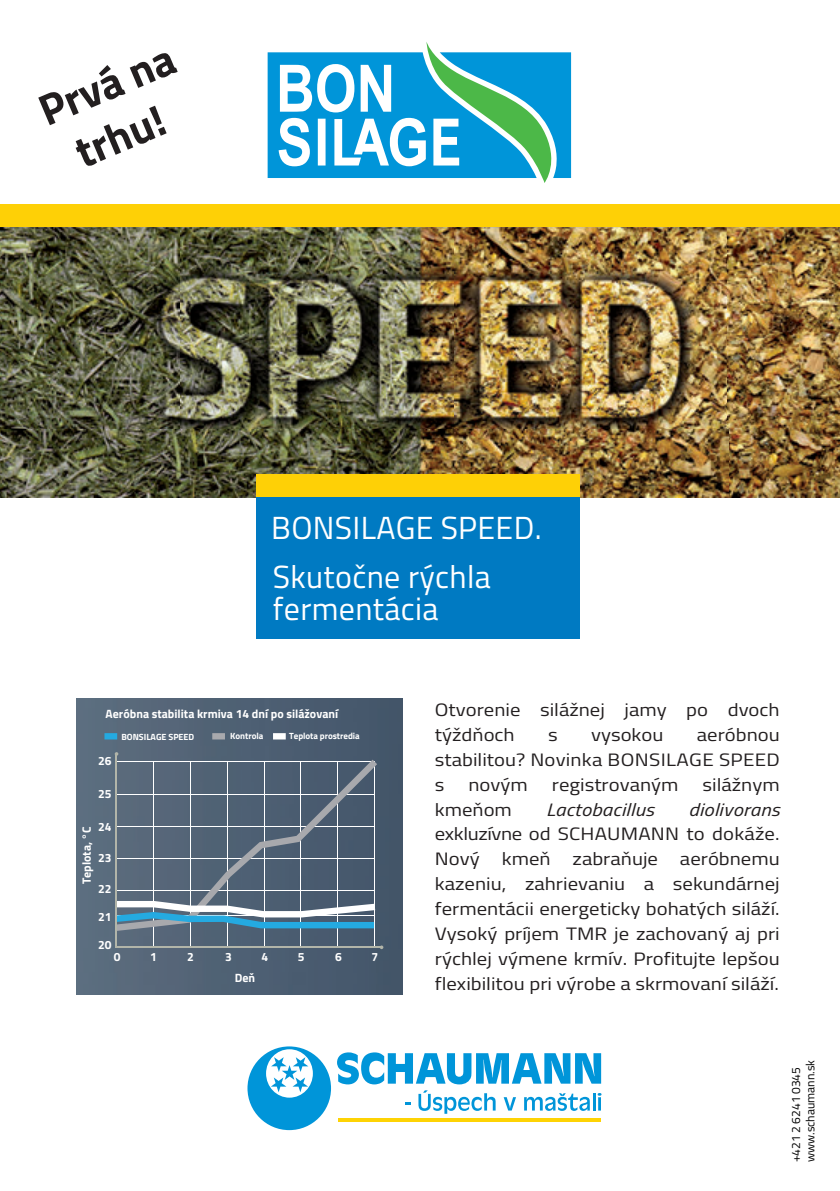
<style>
.page{position:relative;width:840px;height:1191px;background:#fff}
.page>*{position:absolute;margin:0;border:0;box-sizing:border-box;transform-origin:0 0}
.t1{font:700 44px/52.8px "Titillium Web";color:#231f20;text-align:center}
.t2{font:32px/32px "Titillium Web";letter-spacing:.01em;color:#fff}
.t3{font:32px "Titillium";letter-spacing:.01em;color:#fff}
.t4{font:18px/24.8px "Titillium Web";color:#231f20;text-align:justify;scale:1.15 1}
.t5{font:italic 18px "Titillium";letter-spacing:.01em;color:#231f20;scale:1.15 1}
.t6{font:700 12px "Titillium Web";color:#fff}
.t7{font:700 12px "Titillium";color:#fff}
.t8{font:12px/14.4px "Titillium Web";color:#000}
.t9{font:700 9px "Titillium Web";letter-spacing:-.005em;color:#fff}
.s1{font-family:"Titillium Web"}
.s2{font-family:"Titillium"}
</style>
<div class="page">
<div style="left:247px;top:1046px;width:84px;height:84px;background:#0095d9;border-radius:50%"></div>
<div style="left:266px;top:1049px;width:47px;height:48px;background:#fff;border-radius:50%"></div>
<svg style="left:271px;top:1057px;width:37px;height:35px"></svg>
<svg style="left:337px;top:1052px;width:263px;height:32px"></svg>
<svg style="left:418px;top:1090px;width:77px;height:23px"></svg>
<svg style="left:503px;top:1097px;width:12px;height:13px"></svg>
<svg style="left:524px;top:1093px;width:65px;height:17px"></svg>
<hr style="left:592px;top:1093px;width:3px;height:17px;background:#0095d9">
<svg style="left:597px;top:1093px;width:4px;height:17px"></svg>
<svg style="left:338px;top:1118px;width:263px;height:3px"></svg>
<img style="left:0;top:227px;width:839px;height:270px">
<div style="left:0;top:204px;width:839px;height:22px;background:#fed006"></div>
<div style="left:256px;top:497px;width:323px;height:142px;background:#007ac2"></div>
<div style="left:256px;top:474px;width:323px;height:23px;background:#fed006"></div>
<svg style="left:267px;top:42px;width:303px;height:141px"></svg>
<img style="left:76px;top:698px;width:326px;height:296px">
<svg style="left:104px;top:733px;width:13px;height:6px"></svg>
<svg style="left:212px;top:733px;width:13px;height:6px"></svg>
<svg style="left:273px;top:733px;width:12px;height:6px"></svg>
<hr style="left:153px;top:761px;width:1px;height:186px;background:#fff">
<hr style="left:190px;top:761px;width:1px;height:186px;background:#fff">
<hr style="left:263px;top:761px;width:1px;height:186px;background:#fff">
<hr style="left:337px;top:761px;width:1px;height:186px;background:#fff">
<hr style="left:227px;top:761px;width:1px;height:186px;background:#fff">
<hr style="left:300px;top:761px;width:1px;height:186px;background:#fff">
<hr style="left:374px;top:761px;width:1px;height:186px;background:#fff">
<svg style="left:379px;top:945px;width:4px;height:4px"></svg>
<svg style="left:117px;top:759px;width:260px;height:172px;background:#5c6c7d"></svg>
<svg style="left:117px;top:901px;width:258px;height:27px"></svg>
<hr style="left:115px;top:946px;width:266px;height:2px;background:#b2b5a9">
<hr style="left:115px;top:755px;width:2px;height:192px;background:#b2b5a9">
<h1 class="t1" style="left:30px;top:86px;width:145px;rotate:-23deg">Prvá na trhu!</h1>
<h2 class="t3" style="left:271px;top:504px;width:271px">BONSILAGE SPEED.</h2>
<h2 class="t2" style="left:273px;top:559px;width:219px">Skutočne rýchla fermentácia</h2>
<p class="t6" style="left:106px;top:705px;width:234px">Aeróbna stabilita krmiva 14 dní po silážovaní</p>
<p class="t7" style="left:98px;top:751px;width:15px">26</p>
<p class="t7" style="left:98px;top:784px;width:15px">25</p>
<p class="t7" style="left:98px;top:817px;width:15px">24</p>
<p class="t7" style="left:77px;top:884px;width:60px;rotate:-90deg">Tep<span class="s1">lota</span>, °C</p>
<p class="t7" style="left:98px;top:848px;width:15px">23</p>
<p class="t7" style="left:98px;top:880px;width:15px">22</p>
<p class="t7" style="left:98px;top:907px;width:15px">21</p>
<p class="t7" style="left:98px;top:936px;width:15px">20</p>
<p class="t9" style="left:121px;top:729px;width:74px">BONSILAGE SPEED</p>
<p class="t9" style="left:289px;top:729px;width:72px">Teplota prostredia</p>
<p class="t9" style="left:230px;top:729px;width:35px">Kontrola</p>
<p class="t7" style="left:114px;top:948px;width:8px">0</p>
<p class="t7" style="left:150px;top:948px;width:8px">1</p>
<p class="t7" style="left:187px;top:948px;width:8px">2</p>
<p class="t7" style="left:225px;top:948px;width:8px">3</p>
<p class="t7" style="left:261px;top:948px;width:8px">4</p>
<p class="t7" style="left:298px;top:948px;width:8px">5</p>
<p class="t7" style="left:335px;top:948px;width:8px">6</p>
<p class="t7" style="left:371px;top:948px;width:8px">7</p>
<p class="t6" style="left:235px;top:968px;width:22px">Deň</p>
<p class="t4" style="left:434px;top:696px;width:301px">Otvorenie silážnej jamy po dvoch týždňoch</p>
<p class="t4" style="left:434px;top:721px;width:301px;text-indent:262px">aeróbnou stabilitou? Novinka <span class="s2">BONSILAGE SPEED </span>s</p>
<p class="t4" style="left:547px;top:721px;width:10px">s</p>
<p class="t4" style="left:590px;top:721px;width:64px">vysokou</p>
<p class="t4" style="left:468px;top:771px;width:53px">novým</p>
<p class="t4" style="left:551px;top:771px;width:112px">registrovaným</p>
<p class="t4" style="left:702px;top:771px;width:69px">silážnym</p>
<p class="t4" style="left:434px;top:796px;width:68px">kmeňom</p>
<p class="t5" style="left:545px;top:796px;width:95px">Lactobacillus</p>
<p class="t5" style="left:688px;top:796px;width:81px">diolivorans</p>
<p class="t4" style="left:434px;top:821px;width:301px">exkluzívne od <span class="s2">SCHAUMANN</span> to dokáže<span class="s2">.<br></span>Nový kmeň zabraňuje aeróbnemu kazeniu, zahrievaniu a sekundárnej fermentácii energeticky bohatých siláží.<br>Vysoký príjem TMR je zachovaný aj pri rýchlej výmene krmív. Profitujte lepšou flexibilitou pri výrobe a skrmovaní siláží.</p>
<p class="t8" style="left:787px;top:1162px;width:104px;rotate:-90deg">+421 2 6241 0345 www.schaumann.sk</p>
</div>
